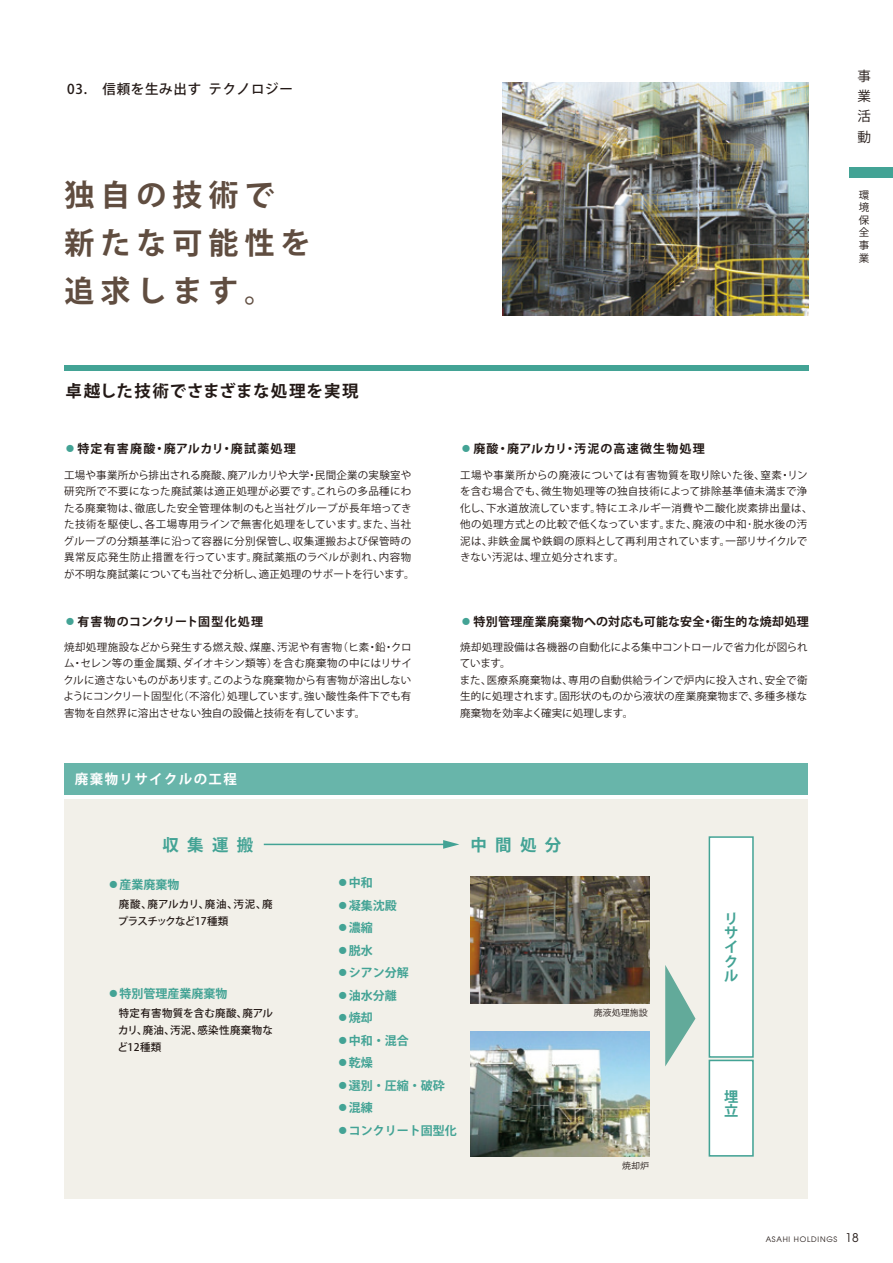
<style>
.page{position:relative;width:893px;height:1263px;background:#fff}
.page>*{position:absolute;margin:0;border:0;box-sizing:border-box;transform-origin:0 0}
.t1{font:700 30px/48px "Koz Go Pr 6 N";letter-spacing:.2em;color:#604d40}
.t2{font:700 16.5px "Koz Go Pr 6 N";letter-spacing:.055em;color:#231916}
.t3{font:700 16.5px "Koz Go Pr 6 N";letter-spacing:.5em;color:#43a395}
.t4{font:700 14.25px/14.2px "Koz Go Pr 6 N";color:#43a395}
.t5{font:500 13.5px "Koz Go Pro";letter-spacing:.05em;color:#231916}
.t6{font:700 13.5px "Koz Go Pr 6 N";letter-spacing:.1em;color:#fff}
.t7{font:13.5px/20.2px "Koz Go Pro";color:#231916;text-align:justify}
.t8{font:700 12px "Koz Go Pr 6 N";color:#43a395}
.t9{font:700 12px "Koz Go Pr 6 N";letter-spacing:.1em;color:#231916}
.t10{font:700 12px "Koz Go Pr 6 N";letter-spacing:.025em;color:#231916}
.t11{font:700 12px "Koz Go Pr 6 N";letter-spacing:.06em;color:#231916}
.t12{font:10.5px/16.5px "Koz Go Pro";letter-spacing:.02em;color:#231916}
.t13{font:500 10.5px/17.1px "Koz Go Pro";letter-spacing:.03em;color:#231916;text-align:justify}
.t14{font:500 10.5px/17.1px "Koz Go Pro";letter-spacing:-.04em;color:#231916}
.t15{font:9px "Hira Kaku Pro W3";color:#231916}
.t16{font:7.5px "Avant Garde";letter-spacing:.1em;color:#231916}
.s1{color:#43a395}
.s2{font-size:12px}
</style>
<div class="page">
<img style="left:503px;top:83px;width:305px;height:232px">
<div style="left:64px;top:799px;width:744px;height:400px;background:#f2f0e9"></div>
<div style="left:64px;top:763px;width:743px;height:32px;background:#68b5aa"></div>
<div style="left:709px;top:1060px;width:44px;height:96px;background:#fff"></div>
<div style="left:709px;top:1060px;width:45px;height:96px;border:2px solid #43a395"></div>
<div style="left:850px;top:167px;width:43px;height:11px;background:#43a395"></div>
<div style="left:64px;top:365px;width:745px;height:5px;background:#43a395"></div>
<div style="left:709px;top:837px;width:44px;height:220px;background:#fff"></div>
<div style="left:709px;top:836px;width:45px;height:222px;border:1px solid #43a395"></div>
<hr style="left:264px;top:844px;width:182px;height:1px;background:#43a395">
<svg style="left:443px;top:840px;width:16px;height:9px"></svg>
<svg style="left:665px;top:965px;width:30px;height:101px"></svg>
<img style="left:471px;top:876px;width:178px;height:127px">
<img style="left:471px;top:1031px;width:178px;height:125px">
<p class="t5" style="left:67px;top:81px;width:227px">03. 信頼を生み出すテクノロジー</p>
<h1 class="t1" style="left:64px;top:172px;width:248px">独自の技術で新たな可能性を追求します。</h1>
<h2 class="t2" style="left:66px;top:381px;width:295px">卓越した技術でさまざまな処理を実現</h2>
<p class="t9" style="left:64px;top:441px;width:233px"><span class="s1">●</span>特定有害廃酸・廃アルカリ・廃試薬処理</p>
<p class="t9" style="left:460px;top:441px;width:246px"><span class="s1">●</span>廃酸・廃アルカリ・汚泥の高速微生物処理</p>
<p class="t12" style="left:63px;top:467px;width:353px">工場や事業所から排出される廃酸、廃アルカリや大学・民間企業の実験室や研究所で不要になった廃試薬は適正処理が必要です。これらの多品種にわたる廃棄物は、徹底した安全管理体制のもと当社グループが長年培ってきた技術を駆使し、各工場専用ラインで無害化処理をしています。また、当社グループの分類基準に沿って容器に分別保管し、収集運搬および保管時の異常反応発生防止措置を行っています。廃試薬瓶のラベルが剥れ、内容物が不明な廃試薬についても当社で分析し、適正処理のサポートを行います。</p>
<p class="t11" style="left:64px;top:615px;width:200px"><span class="s1">●</span>有害物のコンクリート固型化処理</p>
<p class="t10" style="left:460px;top:615px;width:350px"><span class="s1">●</span>特別管理産業廃棄物への対応も可能な安全・衛生的な焼却処理</p>
<p class="t12" style="left:63px;top:639px;width:350px;text-align:justify">焼却処理施設などから発生する燃え殻、煤塵、汚泥や有害物（ヒ素・鉛・クロム・セレン等の重金属類、ダイオキシン類等）を含む廃棄物の中にはリサイクルに適さないものがあります。このような廃棄物から有害物が溶出しないようにコンクリート固型化（不溶化）処理しています。強い酸性条件下でも有害物を自然界に溶出させない独自の設備と技術を有しています。</p>
<p class="t12" style="left:460px;top:467px;width:354px">工場や事業所からの廃液については有害物質を取り除いた後、窒素・リンを含む場合でも、微生物処理等の独自技術によって排除基準値未満まで浄化し、下水道放流しています。特にエネルギー消費や二酸化炭素排出量は、他の処理方式との比較で低くなっています。また、廃液の中和･脱水後の汚泥は、非鉄金属や鉄鋼の原料として再利用されています。一部リサイクルできない汚泥は、埋立処分されます。</p>
<p class="t12" style="left:460px;top:639px;width:349px">焼却処理設備は各機器の自動化による集中コントロールで省力化が図られています。<br>また、医療系廃棄物は、専用の自動供給ラインで炉内に投入され、安全で衛生的に処理されます。固形状のものから液状の産業廃棄物まで、多種多様な廃棄物を効率よく確実に処理します。</p>
<p class="t6" style="left:75px;top:771px;width:163px">廃棄物リサイクルの工程</p>
<h2 class="t3" style="left:138px;top:835px;width:142px">　収集運搬　</h2>
<h2 class="t3" style="left:446px;top:835px;width:142px">　中間処分　</h2>
<p class="t8" style="left:107px;top:877px;width:73px">●産業廃棄物</p>
<p class="t8" style="left:337px;top:876px;width:37px">●中和</p>
<p class="t8" style="left:337px;top:899px;width:61px">●凝集沈殿</p>
<p class="t8" style="left:337px;top:921px;width:37px">●濃縮</p>
<p class="t8" style="left:337px;top:944px;width:37px">●脱水</p>
<p class="t8" style="left:337px;top:966px;width:73px">●シアン分解</p>
<p class="t8" style="left:337px;top:989px;width:61px">●油水分離</p>
<p class="t8" style="left:337px;top:1011px;width:37px">●焼却</p>
<p class="t8" style="left:337px;top:1034px;width:73px">●中和・混合</p>
<p class="t8" style="left:337px;top:1056px;width:37px">●乾燥</p>
<p class="t8" style="left:337px;top:1079px;width:109px">●選別・圧縮・破砕</p>
<p class="t8" style="left:337px;top:1101px;width:37px">●混練</p>
<p class="t8" style="left:337px;top:1124px;width:121px">●コンクリート固型化</p>
<p class="t14" style="left:118px;top:896px;width:156px">廃酸、廃アルカリ、廃油、汚泥、廃プラスチックなど17種類</p>
<p class="t8" style="left:107px;top:987px;width:121px">●特別管理産業廃棄物</p>
<p class="t15" style="left:594px;top:1004px;width:55px">廃液処理施設</p>
<p class="t13" style="left:118px;top:1005px;width:157px">特定有害物質を含む廃酸、廃アルカリ、廃油、汚泥、感染性廃棄物など12種類</p>
<p class="t15" style="left:622px;top:1158px;width:28px">焼却炉</p>
<h3 class="t4" style="left:724px;top:912px;width:15px">リサイクル</h3>
<h3 class="t4" style="left:724px;top:1089px;width:15px">埋立</h3>
<p class="t7" style="left:858px;top:66px;width:15px">事業活動</p>
<p class="t12" style="left:859px;top:189px;width:12px;line-height:12.6px;text-align:justify">環境保全事業</p>
<p class="t16" style="left:766px;top:1234px;width:95px">ASAHI HOLDINGS <span class="s2">18</span></p>
</div>
